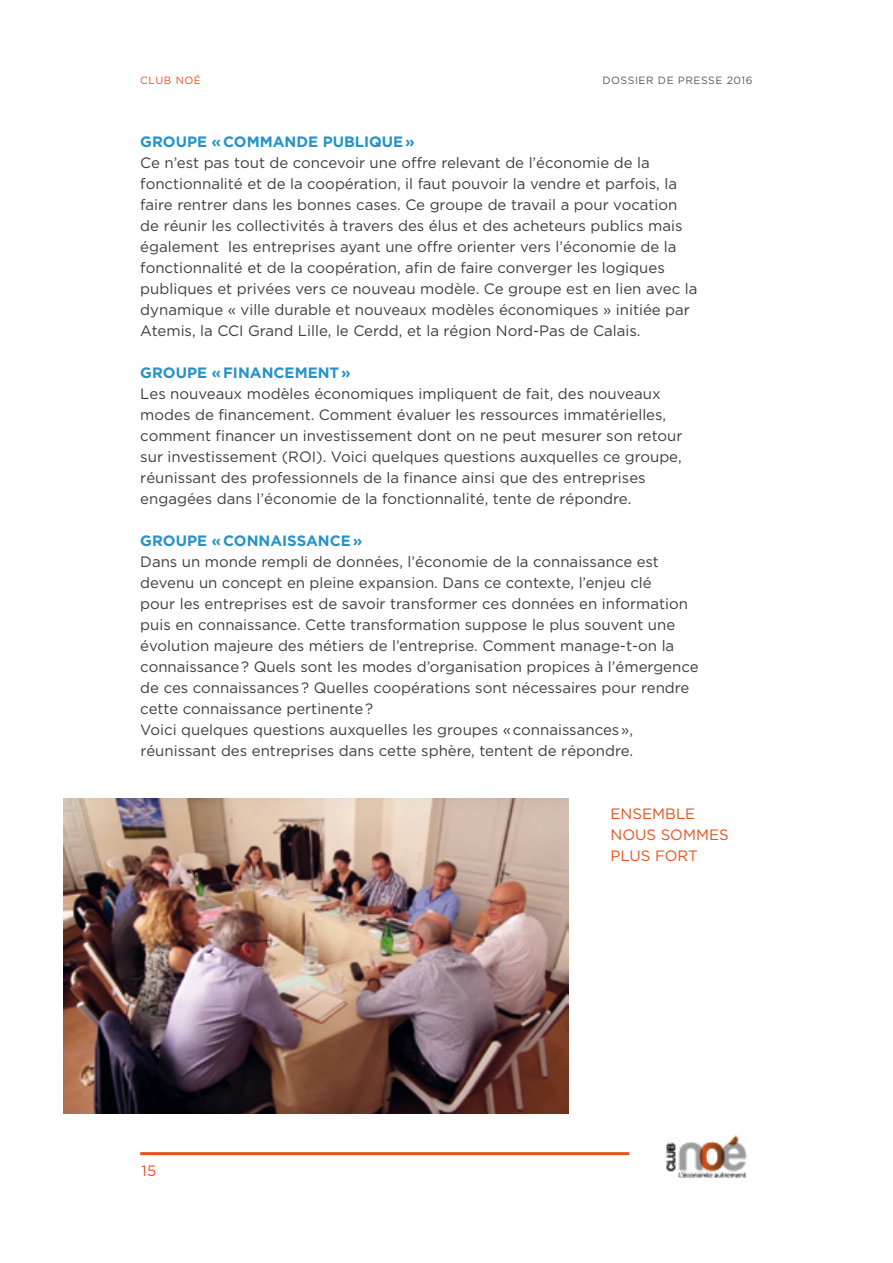
<style>
.page{position:relative;width:893px;height:1263px;background:#fff}
.page>*{position:absolute;margin:0;border:0;box-sizing:border-box;transform-origin:0 0}
.t1{font:15px/21px "Gotham";color:#3e3d40}
.t2{font:700 15px "Gotham";color:#2493ca}
.t3{font:15px/21px "Gotham";color:#e8511e}
.t4{font:10.5px "Gotham";letter-spacing:.05em;color:#e8511e}
.t5{font:10.5px "Gotham";color:#58585a}
.s1{color:#58585a}
</style>
<div class="page">
<hr style="left:140px;top:1152px;width:489px;height:3px;background:#e8511e">
<img style="left:667px;top:1136px;width:80px;height:42px">
<img style="left:64px;top:798px;width:504px;height:315px">
<p class="t4" style="left:140px;top:74px;width:68px">CLUB NOÉ <span class="s1">DOSSIER</span></p>
<p class="t5" style="left:658px;top:74px;width:29px">DE PRESSE</p>
<p class="t5" style="left:727px;top:74px;width:27px">2016</p>
<p class="t2" style="left:140px;top:133px;width:276px">GROUPE « COMMANDE PUBLIQUE»</p>
<p class="t1" style="left:140px;top:152px;width:559px">Ce n’est pas tout de concevoir une offre relevant de l’économie de la fonctionnalité et de la coopération, il faut pouvoir la vendre et parfois, la faire rentrer dans les bonnes cases. Ce groupe de travail a pour vocation de réunir les collectivités à travers des élus et des acheteurs publics mais également les entreprises ayant une offre orienter vers l’économie de la fonctionnalité et de la coopération, afin de faire converger les logiques publiques et privées vers ce nouveau modèle. Ce groupe est en lien avec la dynamique « ville durable et nouveaux modèles économiques » initiée par Atemis, la CCI Grand Lille, le Cerdd, et la région Nord-Pas de Calais.</p>
<p class="t2" style="left:140px;top:364px;width:212px">GROUPE « FINANCEMENT»</p>
<p class="t1" style="left:140px;top:383px;width:544px">Les nouveaux modèles économiques impliquent de fait, des nouveaux modes de financement. Comment évaluer les ressources immatérielles, comment financer un investissement dont on ne peut mesurer son retour sur investissement (ROI</p>
<p class="t1" style="left:140px;top:446px;width:543px;text-indent:176px">). Voici quelques questions auxquelles ce groupe, réunissant des professionnels de la finance ainsi que des entreprises engagées dans l’économie de la fonctionnalité, tente de répondre.</p>
<p class="t2" style="left:140px;top:532px;width:13px">GRO</p>
<p class="t2" style="left:176px;top:532px;width:70px">UPE «CONNAI</p>
<p class="t2" style="left:287px;top:532px;width:77px">SSAN CE »</p>
<p class="t1" style="left:140px;top:551px;width:560px">Dans un monde rempli de données, l’économie de la connaissance est devenu un concept en pleine expansion. Dans ce contexte, l’enjeu clé<br>pour les entreprises est de savoir transformer ces données en information puis en connaissance. Cette transformation suppose le plus souvent une évolution majeure des métiers de l’entreprise. Comment manage-t-on la connaissance? Quels sont les modes d’organisation propices à l’émergence de ces connaissances? Quelles coopérations sont nécessaires pour rendre cette connaissance pertinente?<br>Voici quelques questions auxquelles les groupes «connaissances», réunissant des entreprises dans cette sphère, tentent de répondre.</p>
<p class="t3" style="left:141px;top:1160px;width:16px">15</p>
<p class="t3" style="left:611px;top:803px;width:120px">ensemble nous sommes plus fort</p>
</div>
